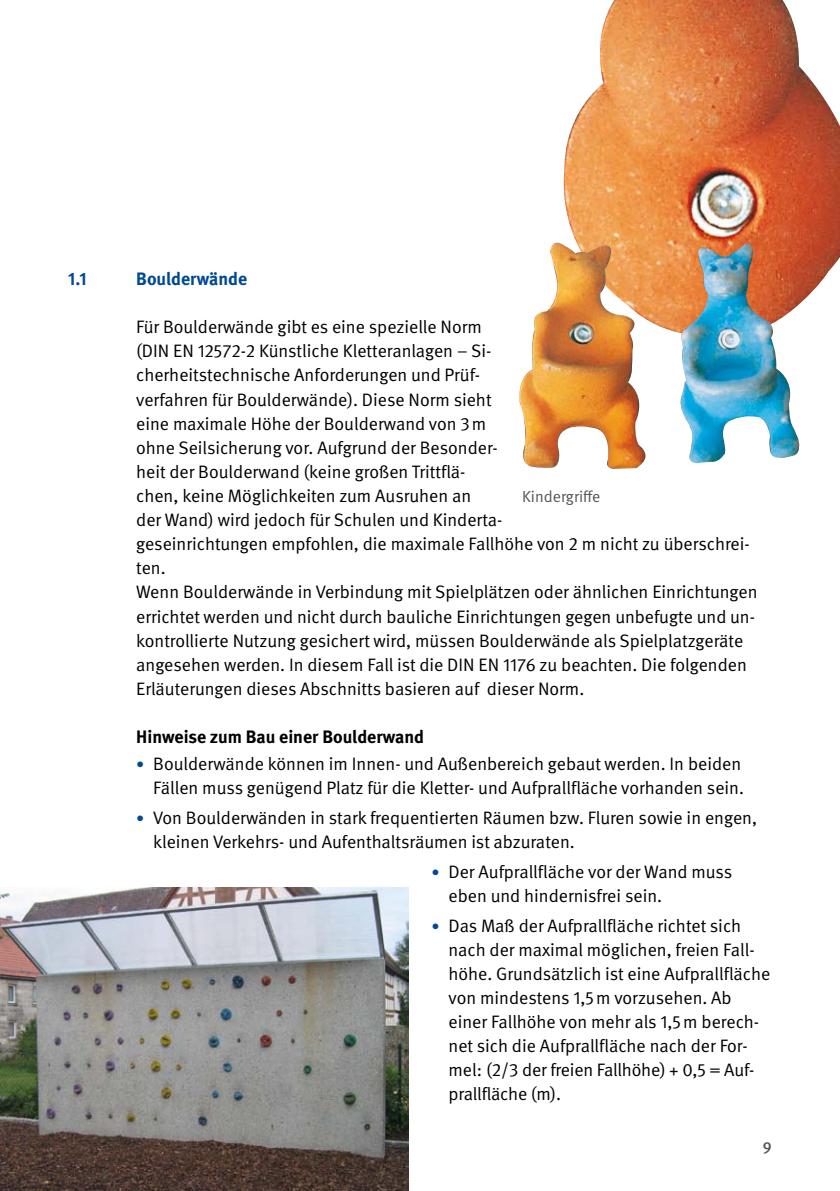
<style>
.page{position:relative;width:840px;height:1191px;background:#fff}
.page>*{position:absolute;margin:0;border:0;box-sizing:border-box;transform-origin:0 0}
.t1{font:18px/24.2px "DGUV Meta";color:#000}
.t2{font:700 18px "DGUV Meta";color:#000}
.t3{font:700 18px "DGUV Meta";color:#004993}
.t4{font:16px "DGUV Meta";color:#565656}
.t5{font:500 16px "DGUV Meta";color:#565656}
.s1{font-size:16px;color:#004993}
</style>
<div class="page">
<img style="left:563px;top:0;width:276px;height:332px">
<img style="left:675px;top:242px;width:125px;height:222px">
<img style="left:519px;top:241px;width:132px;height:228px">
<img style="left:0;top:887px;width:408px;height:304px">
<p class="t3" style="left:68px;top:268px;width:20px">1.1</p>
<p class="t3" style="left:136px;top:268px;width:112px">Boulderwände</p>
<p class="t1" style="left:136px;top:315px;width:622px">Für Boulderwände gibt es eine spezielle Norm<br>(DIN EN 12572-2 Künstliche Kletteranlagen – Si-<br>cherheitstechnische Anforderungen und Prüf-<br>verfahren für Boulderwände). Diese Norm sieht<br>eine maximale Höhe der Boulderwand von 3m<br>ohne Seilsicherung vor. Aufgrund der Besonder-<br>heit der Boulderwand (keine großen Trittflä-<br>chen, keine Möglichkeiten zum Ausruhen an<br>der Wand) wird jedoch für Schulen und Kinderta-<br>geseinrichtungen empfohlen, die maximale Fallhöhe von 2 m nicht zu überschrei&shy;ten.<br>Wenn Boulderwände in Verbindung mit Spielplätzen oder ähnlichen Einrichtungen errichtet werden und nicht durch bauliche Einrichtungen gegen unbefugte und un&shy;kontrollierte Nutzung gesichert wird, müssen Boulderwände als Spielplatzgeräte angesehen werden. In diesem Fall ist die DIN EN 1176 zu beachten. Die folgenden Erläuterungen dieses Abschnitts basieren auf dieser Norm.</p>
<p class="t2" style="left:136px;top:726px;width:289px">Hinweise zum Bau einer Boulderwand</p>
<p class="t1" style="left:136px;top:752px;width:609px;text-align:right"><span class="s1">•</span> Boulderwände können im Innen- und Außenbereich gebaut werden. In beiden<br>Fällen muss genügend Platz für die Kletter- und Aufprallfläche vorhanden sein.</p>
<p class="t1" style="left:153px;top:806px;width:605px;text-indent:-17px"><span class="s1">•</span> Von Boulderwänden in stark frequentierten Räumen bzw. Fluren sowie in engen, kleinen Verkehrs- und Aufenthaltsräumen ist abzuraten.</p>
<p class="t1" style="left:448px;top:859px;width:285px;text-indent:-17px"><span class="s1">•</span> Der Aufprallfläche vor der Wand muss eben und hindernisfrei sein.</p>
<p class="t1" style="left:448px;top:913px;width:323px;text-indent:-17px"><span class="s1">•</span> Das Maß der Aufprallfläche richtet sich nach der maximal möglichen, freien Fall&shy;höhe. Grundsätzlich ist eine Aufprallfläche von mindestens 1,5m vorzusehen. Ab einer Fallhöhe von mehr als 1,5m berech&shy;net sich die Aufprallfläche nach der For&shy;mel: (2/3 der freien Fallhöhe) + 0,5 = Auf&shy;prallfläche (m).</p>
<p class="t4" style="left:522px;top:487px;width:80px">Kindergriffe</p>
<p class="t5" style="left:762px;top:1137px;width:10px">9</p>
</div>
